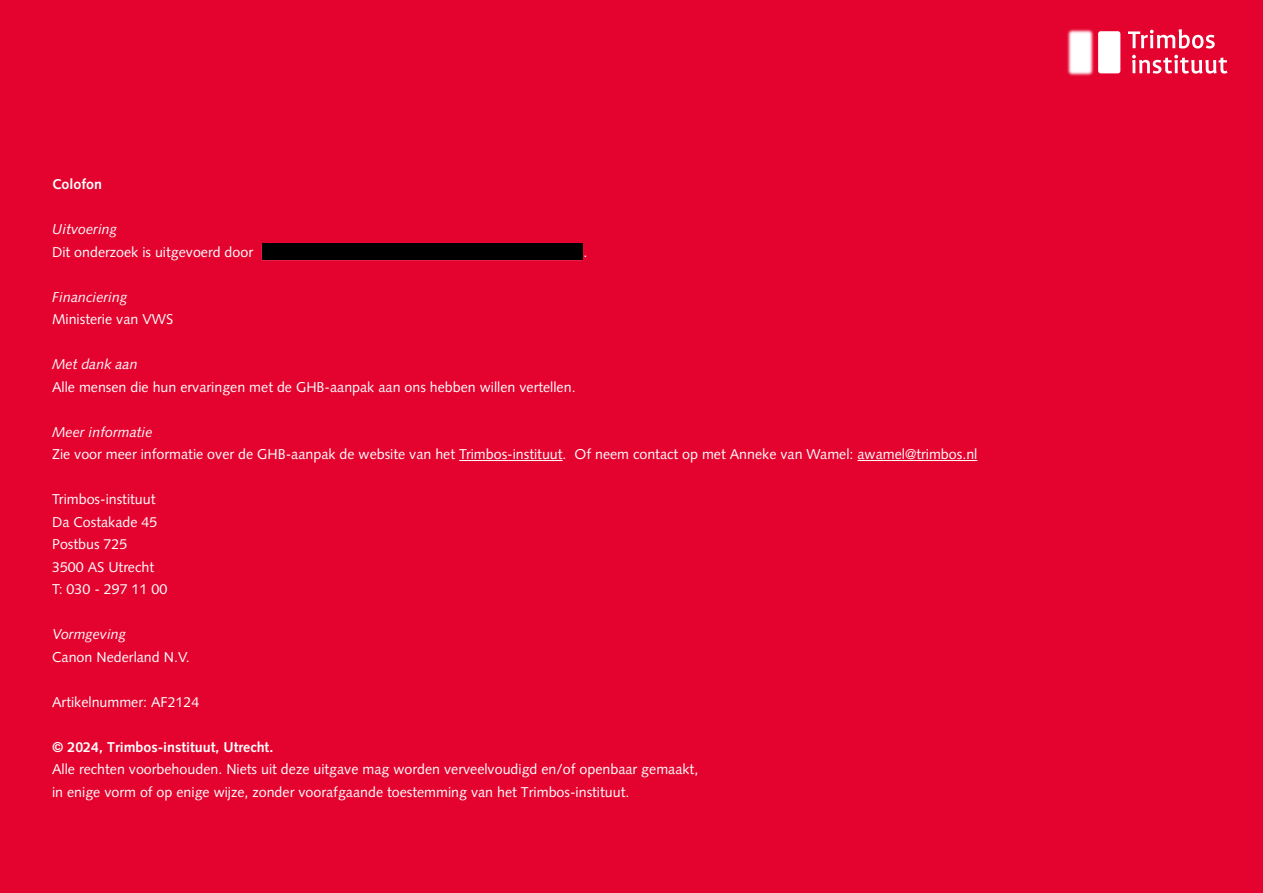
<style>
.page{position:relative;width:1263px;height:893px;background:#e4032e}
.page>*{position:absolute;margin:0;border:0;box-sizing:border-box;transform-origin:0 0}
.t1{font:14.25px/22.5px "Syntax LT Pro";color:#fff}
.t2{font:italic 14.25px "Syntax LT Pro";color:#fff}
.t3{font:700 14.25px "Syntax LT Pro";color:#fff}
</style>
<div class="page">
<hr style="left:459px;top:460px;width:104px;height:1px;background:#fff">
<hr style="left:857px;top:460px;width:120px;height:1px;background:#fff">
<svg style="left:1147px;top:29px;width:68px;height:20px"></svg>
<svg style="left:1147px;top:55px;width:80px;height:19px"></svg>
<img style="left:1044px;top:8px;width:103px;height:88px">
<div style="left:262px;top:243px;width:321px;height:17px;background:#000"></div>
<p class="t3" style="left:52px;top:176px;width:51px">Colofon</p>
<p class="t2" style="left:52px;top:221px;width:66px">Uitvoering</p>
<p class="t1" style="left:52px;top:240px;width:202px">Dit onderzoek is uitgevoerd door</p>
<p class="t1" style="left:583px;top:240px;width:5px">.</p>
<p class="t2" style="left:52px;top:288px;width:77px">Financiering</p>
<p class="t1" style="left:52px;top:308px;width:123px">Ministerie van VWS</p>
<p class="t2" style="left:52px;top:356px;width:87px">Met dank aan</p>
<p class="t1" style="left:52px;top:375px;width:525px">Alle mensen die hun ervaringen met de GHB-aanpak aan ons hebben willen vertellen.</p>
<p class="t2" style="left:52px;top:423px;width:102px">Meer informatie</p>
<p class="t1" style="left:52px;top:443px;width:927px">Zie voor meer informatie over de GHB-aanpak de website van het Trimbos-instituut. Of neem contact op met Anneke van Wamel: awamel@trimbos.nl</p>
<p class="t1" style="left:52px;top:488px;width:117px">Trimbos-instituut<br>Da Costakade 45<br>Postbus 725<br>3500 AS Utrecht<br>T: 030 - 297 11 00</p>
<p class="t2" style="left:52px;top:626px;width:75px">Vormgeving</p>
<p class="t1" style="left:52px;top:645px;width:139px">Canon Nederland N.V.</p>
<p class="t1" style="left:52px;top:690px;width:149px">Artikelnummer: AF2124</p>
<p class="t3" style="left:52px;top:738px;width:223px">© 2024, Trimbos-instituut, Utrecht.</p>
<p class="t1" style="left:52px;top:758px;width:648px">Alle rechten voorbehouden. Niets uit deze uitgave mag worden verveelvoudigd en/of openbaar gemaakt, in enige vorm of op enige wijze, zonder voorafgaande toestemming van het Trimbos-instituut.</p>
</div>
